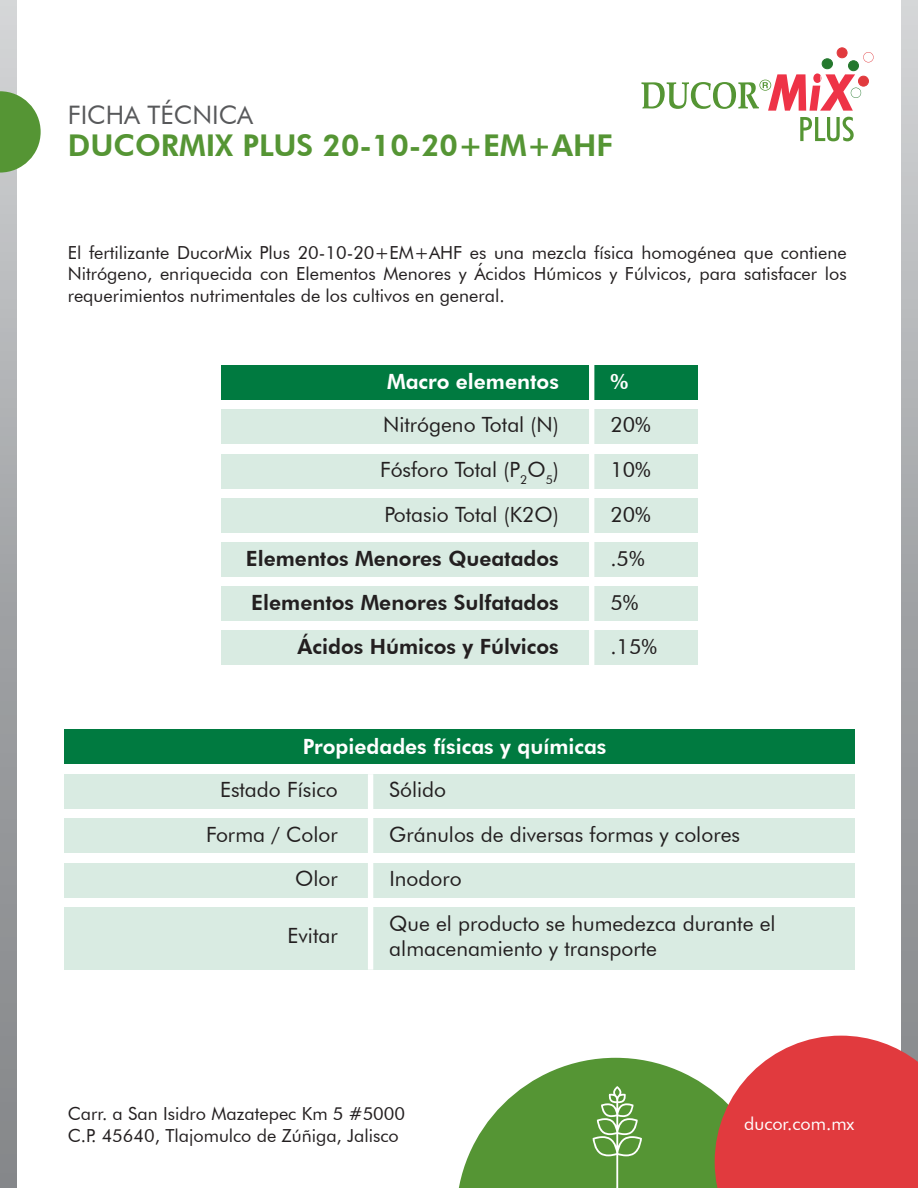
<style>
.page{position:relative;width:918px;height:1188px;background:#fff}
.page>*{position:absolute;margin:0;border:0;box-sizing:border-box;transform-origin:0 0}
.t1{font:800 30px "Futura BT";color:#559534}
.t2{font:25.5px "Futura BT";color:#58595b}
.t3{font:21px/45px "Futura BT";color:#231f20}
.t4{font:800 21px "Futura BT";color:#231f20}
.t5{font:800 21px "Futura BT";color:#fff}
.t6{font:18px/21.6px "Futura BT";color:#231f20;text-align:justify}
.t7{font:18px "Futura BT";color:#fff}
</style>
<div class="page">
<svg style="left:902px;top:0;width:16px;height:1036px"></svg>
<div style="left:0;top:0;width:16px;height:1188px;background:linear-gradient(to bottom,#cdcfd1,#7f8184)"></div>
<svg style="left:0;top:91px;width:41px;height:82px"></svg>
<div style="left:221px;top:365px;width:476px;height:34px;background:#007a40"></div>
<div style="left:221px;top:409px;width:476px;height:35px;background:#d9ebe2"></div>
<div style="left:221px;top:454px;width:476px;height:34px;background:#d9ebe2"></div>
<div style="left:221px;top:498px;width:476px;height:35px;background:#d9ebe2"></div>
<div style="left:221px;top:543px;width:476px;height:34px;background:#d9ebe2"></div>
<div style="left:221px;top:586px;width:476px;height:35px;background:#d9ebe2"></div>
<div style="left:221px;top:631px;width:476px;height:34px;background:#d9ebe2"></div>
<div style="left:589px;top:363px;width:5px;height:307px;background:#fff"></div>
<div style="left:64px;top:730px;width:790px;height:34px;background:#007a40"></div>
<div style="left:64px;top:774px;width:790px;height:35px;background:#d9ebe2"></div>
<div style="left:64px;top:819px;width:790px;height:34px;background:#d9ebe2"></div>
<div style="left:64px;top:863px;width:790px;height:34px;background:#d9ebe2"></div>
<div style="left:64px;top:907px;width:790px;height:63px;background:#d9ebe2"></div>
<div style="left:368px;top:774px;width:5px;height:196px;background:#fff"></div>
<svg style="left:458px;top:1036px;width:460px;height:152px"></svg>
<div style="left:822px;top:59px;width:10px;height:10px;background:#24782d;border-radius:50%"></div>
<div style="left:822px;top:59px;width:11px;height:10px;border:1px solid #24782d;border-radius:50%"></div>
<div style="left:837px;top:48px;width:10px;height:10px;background:#e13a3e;border-radius:50%"></div>
<div style="left:837px;top:48px;width:10px;height:10px;border:1px solid #e13a3e;border-radius:50%"></div>
<div style="left:849px;top:61px;width:9px;height:10px;background:#24782d;border-radius:50%"></div>
<div style="left:848px;top:61px;width:11px;height:10px;border:1px solid #24782d;border-radius:50%"></div>
<svg style="left:863px;top:52px;width:11px;height:10px"></svg>
<div style="left:859px;top:76px;width:9px;height:10px;background:#e13a3e;border-radius:50%"></div>
<div style="left:858px;top:76px;width:11px;height:10px;border:1px solid #e13a3e;border-radius:50%"></div>
<svg style="left:642px;top:73px;width:219px;height:38px"></svg>
<svg style="left:800px;top:117px;width:54px;height:24px"></svg>
<h2 class="t2" style="left:68px;top:100px;width:187px">FICHA TÉCNICA</h2>
<h1 class="t1" style="left:68px;top:127px;width:546px">DUCORMIX PLUS 20-10-20+EM+AHF</h1>
<p class="t6" style="left:68px;top:241px;width:781px">El fertilizante DucorMix Plus 20-10-20+EM+AHF es una mezcla física homogénea que contiene Nitrógeno, enriquecida con Elementos Menores y Ácidos Húmicos y Fúlvicos, para satisfacer los requerimientos nutrimentales de los cultivos en general.</p>
<p class="t5" style="left:387px;top:369px;width:173px">Macro elementos</p>
<p class="t3" style="left:380px;top:402px;width:180px">Nitrógeno Total (N)<br>Fósforo Total (P<sub>2</sub>O<sub>5</sub>)</p>
<p class="t5" style="left:610px;top:369px;width:19px">%</p>
<p class="t3" style="left:610px;top:402px;width:42px">20%<br>10%</p>
<p class="t3" style="left:384px;top:491px;width:176px">Potasio Total (K2O)</p>
<p class="t3" style="left:610px;top:491px;width:42px">20%</p>
<p class="t4" style="left:246px;top:546px;width:315px">Elementos Menores Queatados</p>
<p class="t3" style="left:610px;top:536px;width:36px">.5%</p>
<p class="t4" style="left:251px;top:590px;width:309px">Elementos Menores Sulfatados</p>
<p class="t3" style="left:610px;top:580px;width:29px">5%</p>
<p class="t4" style="left:297px;top:634px;width:263px">Ácidos Húmicos y Fúlvicos</p>
<p class="t3" style="left:610px;top:624px;width:48px">.15%</p>
<p class="t5" style="left:303px;top:733px;width:305px">Propiedades físicas y químicas</p>
<p class="t3" style="left:206px;top:767px;width:133px;text-align:right">Estado Físico<br>Forma / Color</p>
<p class="t3" style="left:389px;top:767px;width:352px">Sólido<br>Gránulos de diversas formas y colores</p>
<p class="t3" style="left:295px;top:856px;width:44px">Olor</p>
<p class="t3" style="left:389px;top:856px;width:74px">Inodoro</p>
<p class="t3" style="left:288px;top:913px;width:52px">Evitar</p>
<p class="t3" style="left:389px;top:911px;width:388px;line-height:25.2px">Que el producto se humedezca durante el almacenamiento y transporte</p>
<p class="t6" style="left:68px;top:1103px;width:339px">Carr. a San Isidro Mazatepec Km 5 #5000<br>C.P. 45640, Tlajomulco de Zúñiga, Jalisco</p>
<p class="t7" style="left:744px;top:1113px;width:112px">ducor.com.mx</p>
</div>
